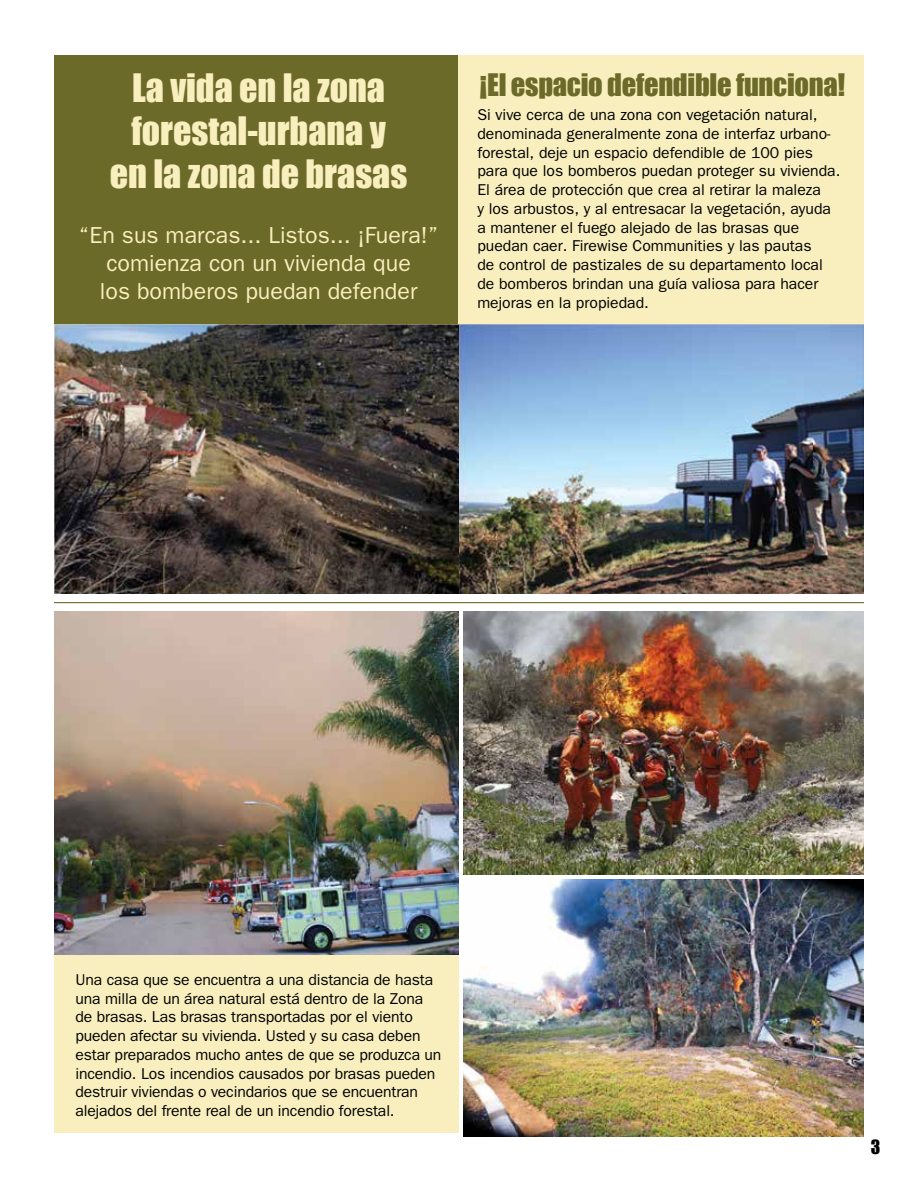
<style>
.page{position:relative;width:918px;height:1188px;background:#fff}
.page>*{position:absolute;margin:0;border:0;box-sizing:border-box;transform-origin:0 0}
.t1{font:36px/43.2px "Impact";color:#f8eebe;text-align:center}
.t2{font:28.5px "Impact";letter-spacing:-.01em;color:#6c6a29}
.t3{font:23.25px/27.9px "ITC Franklin Gothic Std";color:#f8eebe;text-align:center}
.t4{font:18px "Impact";color:#000}
.t5{font:15.75px/18.8px "ITC Franklin Gothic Std";color:#000}
</style>
<div class="page">
<div style="left:55px;top:56px;width:403px;height:269px;background:#6c6a29"></div>
<div style="left:458px;top:56px;width:406px;height:269px;background:#f8eebe"></div>
<hr style="left:54px;top:602px;width:810px;height:1px;background:#6c6a29">
<img style="left:54px;top:324px;width:810px;height:270px">
<img style="left:54px;top:611px;width:405px;height:345px">
<img style="left:464px;top:611px;width:400px;height:263px">
<img style="left:464px;top:879px;width:400px;height:257px">
<div style="left:54px;top:956px;width:405px;height:177px;background:#f8eebe"></div>
<h1 class="t1" style="left:110px;top:65px;width:299px">La vida en la zona forestal-urbana y en la zona de brasas</h1>
<h3 class="t3" style="left:79px;top:222px;width:361px">“En sus marcas... Listos... ¡Fuera!” comienza con un vivienda que<br>los bomberos puedan defender</h3>
<h2 class="t2" style="left:480px;top:63px;width:367px">¡El espacio defendible funciona!</h2>
<p class="t5" style="left:477px;top:106px;width:365px">Si vive cerca de una zona con vegetación natural, denominada generalmente zona de interfaz urbano&shy;forestal, deje un espacio defendible de 100 pies para que los bomberos puedan proteger su vivienda.<br>El área de protección que crea al retirar la maleza<br>y los arbustos, y al entresacar la vegetación, ayuda a mantener el fuego alejado de las brasas que puedan caer. Firewise Communities y las pautas<br>de control de pastizales de su departamento local de bomberos brindan una guía valiosa para hacer mejoras en la propiedad.</p>
<p class="t5" style="left:76px;top:970px;width:367px">Una casa que se encuentra a una distancia de hasta una milla de un área natural está dentro de la Zona de brasas. Las brasas transportadas por el viento pueden afectar su vivienda. Usted y su casa deben estar preparados mucho antes de que se produzca un incendio. Los incendios causados por brasas pueden destruir viviendas o vecindarios que se encuentran alejados del frente real de un incendio forestal.</p>
<p class="t4" style="left:871px;top:1133px;width:11px">3</p>
</div>
